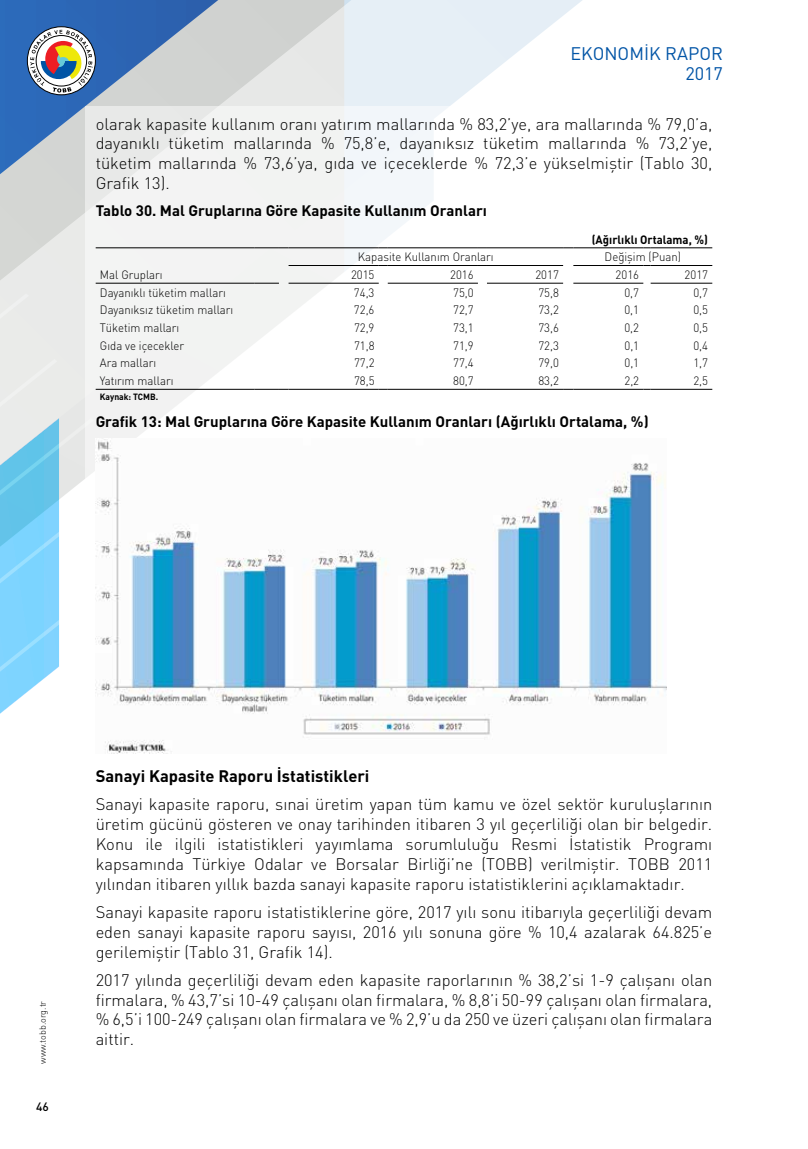
<style>
.page{position:relative;width:808px;height:1149px;background:#fff}
.page>*{position:absolute;margin:0;border:0;box-sizing:border-box;transform-origin:0 0}
.t1{font:18px/20.7px "DIN Pro";color:#0054a6;text-align:right}
.t2{font:300 16.5px/19.8px "DIN Pro";color:#000;text-align:justify}
.t3{font:700 16.5px "DIN Pro";color:#000}
.t4{font:700 15px "DIN Pro";color:#000}
.t5{font:300 12px "DIN Pro";color:#000;scale:.95 1}
.t6{font:700 12px "DIN Pro";color:#000;scale:.95 1}
.t7{font:500 12px "DIN Pro";color:#000}
.t8{font:300 9px "DIN Pro";color:#000}
.t9{font:700 9px "DIN Pro";color:#000;scale:.95 1}
</style>
<div class="page">
<svg style="left:0;top:0;width:582px;height:293px;background:#bccbdc"></svg>
<svg style="left:0;top:293px;width:85px;height:421px"></svg>
<div style="left:85px;top:106px;width:638px;height:957px;background:#fff"></div>
<hr style="left:96px;top:247px;width:159px;height:1px;background:#000">
<hr style="left:96px;top:283px;width:159px;height:1px;background:#000">
<svg style="left:255px;top:283px;width:24px;height:1px"></svg>
<svg style="left:255px;top:247px;width:34px;height:1px"></svg>
<hr style="left:289px;top:247px;width:90px;height:1px;background:#000">
<hr style="left:388px;top:247px;width:90px;height:1px;background:#000">
<hr style="left:487px;top:247px;width:76px;height:1px;background:#000">
<hr style="left:573px;top:247px;width:70px;height:1px;background:#000">
<hr style="left:651px;top:247px;width:61px;height:1px;background:#000">
<hr style="left:289px;top:265px;width:90px;height:1px;background:#000">
<hr style="left:388px;top:265px;width:90px;height:1px;background:#000">
<hr style="left:487px;top:265px;width:76px;height:1px;background:#000">
<hr style="left:573px;top:265px;width:70px;height:1px;background:#000">
<hr style="left:651px;top:265px;width:61px;height:1px;background:#000">
<hr style="left:289px;top:283px;width:90px;height:1px;background:#000">
<hr style="left:388px;top:283px;width:90px;height:1px;background:#000">
<hr style="left:487px;top:283px;width:76px;height:1px;background:#000">
<hr style="left:573px;top:283px;width:70px;height:1px;background:#000">
<hr style="left:651px;top:283px;width:61px;height:1px;background:#000">
<hr style="left:96px;top:389px;width:159px;height:1px;background:#000">
<svg style="left:255px;top:389px;width:34px;height:1px"></svg>
<hr style="left:289px;top:389px;width:90px;height:1px;background:#000">
<hr style="left:388px;top:389px;width:90px;height:1px;background:#000">
<hr style="left:487px;top:389px;width:76px;height:1px;background:#000">
<hr style="left:573px;top:389px;width:70px;height:1px;background:#000">
<hr style="left:651px;top:389px;width:61px;height:1px;background:#000">
<img style="left:96px;top:438px;width:570px;height:315px">
<svg style="left:27px;top:27px;width:68px;height:68px"></svg>
<div style="left:27px;top:27px;width:69px;height:68px;border:1px solid #000;border-radius:50%"></div>
<svg style="left:30px;top:30px;width:63px;height:62px"></svg>
<p class="t1" style="left:570px;top:42px;width:154px">EKONOMİK RAPOR<br>2017</p>
<p class="t2" style="left:96px;top:113px;width:618px">olarak kapasite kullanım oranı yatırım mallarında % 83,2’ye, ara mallarında % 79,0’a, dayanıklı tüketim mallarında % 75,8’e, dayanıksız tüketim mallarında % 73,2’ye, tüketim mallarında % 73,6’ya, gıda ve içeceklerde % 72,3’e yükselmiştir (Tablo 30, Grafik 13).</p>
<p class="t4" style="left:96px;top:200px;width:393px">Tablo 30. Mal Gruplarına Göre Kapasite Kullanım Oranları</p>
<p class="t6" style="left:592px;top:231px;width:124px">(Ağırlıklı Ortalama, %)</p>
<p class="t5" style="left:100px;top:266px;width:68px">Mal Grupları</p>
<p class="t5" style="left:358px;top:249px;width:144px">Kapasite Kullanım Oranları</p>
<p class="t5" style="left:605px;top:249px;width:82px">Değişim (Puan)</p>
<p class="t5" style="left:351px;top:266px;width:26px">2015</p>
<p class="t5" style="left:450px;top:266px;width:26px">2016</p>
<p class="t5" style="left:535px;top:266px;width:26px">2017</p>
<p class="t5" style="left:616px;top:266px;width:26px">2016</p>
<p class="t5" style="left:685px;top:266px;width:26px">2017</p>
<p class="t5" style="left:100px;top:284px;width:134px">Dayanıklı tüketim malları</p>
<p class="t5" style="left:354px;top:284px;width:23px">74,3</p>
<p class="t5" style="left:453px;top:284px;width:23px">75,0</p>
<p class="t5" style="left:538px;top:284px;width:23px">75,8</p>
<p class="t5" style="left:624px;top:284px;width:17px">0,7</p>
<p class="t5" style="left:693px;top:284px;width:17px">0,7</p>
<p class="t5" style="left:100px;top:302px;width:142px">Dayanıksız tüketim malları</p>
<p class="t5" style="left:354px;top:302px;width:23px">72,6</p>
<p class="t5" style="left:453px;top:302px;width:23px">72,7</p>
<p class="t5" style="left:538px;top:302px;width:23px">73,2</p>
<p class="t5" style="left:624px;top:302px;width:17px">0,1</p>
<p class="t5" style="left:693px;top:302px;width:17px">0,5</p>
<p class="t5" style="left:100px;top:319px;width:85px">Tüketim malları</p>
<p class="t5" style="left:354px;top:319px;width:23px">72,9</p>
<p class="t5" style="left:453px;top:319px;width:23px">73,1</p>
<p class="t5" style="left:538px;top:319px;width:23px">73,6</p>
<p class="t5" style="left:624px;top:319px;width:17px">0,2</p>
<p class="t5" style="left:693px;top:319px;width:17px">0,5</p>
<p class="t5" style="left:100px;top:337px;width:90px">Gıda ve içecekler</p>
<p class="t5" style="left:354px;top:337px;width:23px">71,8</p>
<p class="t5" style="left:453px;top:337px;width:23px">71,9</p>
<p class="t5" style="left:538px;top:337px;width:23px">72,3</p>
<p class="t5" style="left:624px;top:337px;width:17px">0,1</p>
<p class="t5" style="left:693px;top:337px;width:17px">0,4</p>
<p class="t5" style="left:100px;top:355px;width:61px">Ara malları</p>
<p class="t5" style="left:354px;top:355px;width:23px">77,2</p>
<p class="t5" style="left:453px;top:355px;width:23px">77,4</p>
<p class="t5" style="left:538px;top:355px;width:23px">79,0</p>
<p class="t5" style="left:624px;top:355px;width:17px">0,1</p>
<p class="t5" style="left:693px;top:355px;width:17px">1,7</p>
<p class="t5" style="left:100px;top:372px;width:79px">Yatırım malları</p>
<p class="t5" style="left:354px;top:372px;width:23px">78,5</p>
<p class="t5" style="left:453px;top:372px;width:23px">80,7</p>
<p class="t5" style="left:538px;top:372px;width:23px">83,2</p>
<p class="t5" style="left:624px;top:372px;width:17px">2,2</p>
<p class="t5" style="left:693px;top:372px;width:17px">2,5</p>
<p class="t9" style="left:100px;top:391px;width:63px">Kaynak: TCMB.</p>
<p class="t4" style="left:96px;top:411px;width:554px">Grafik 13: Mal Gruplarına Göre Kapasite Kullanım Oranları (Ağırlıklı Ortalama, %)</p>
<p class="t8" style="left:37px;top:1063px;width:64px;rotate:-90deg">www.tobb.org.tr</p>
<p class="t7" style="left:36px;top:1098px;width:14px">46</p>
<p class="t3" style="left:96px;top:764px;width:275px">Sanayi Kapasite Raporu İstatistikleri</p>
<p class="t2" style="left:96px;top:793px;width:618px">Sanayi kapasite raporu, sınai üretim yapan tüm kamu ve özel sektör kuruluşlarının üretim gücünü gösteren ve onay tarihinden itibaren 3 yıl geçerliliği olan bir belgedir.<br>Konu ile ilgili istatistikleri yayımlama sorumluluğu Resmi İstatistik Programı kapsamında Türkiye Odalar ve Borsalar Birliği’ne (TOBB) verilmiştir. TOBB 2011 yılından itibaren yıllık bazda sanayi kapasite raporu istatistiklerini açıklamaktadır.</p>
<p class="t2" style="left:96px;top:901px;width:618px">Sanayi kapasite raporu istatistiklerine göre, 2017 yılı sonu itibarıyla geçerliliği devam eden sanayi kapasite raporu sayısı, 2016 yılı sonuna göre % 10,4 azalarak 64.825’e gerilemiştir (Tablo 31, Grafik 14).</p>
<p class="t2" style="left:96px;top:968px;width:618px">2017 yılında geçerliliği devam eden kapasite raporlarının % 38,2’si 1-9 çalışanı olan firmalara, % 43,7’si 10-49 çalışanı olan firmalara, % 8,8’i 50-99 çalışanı olan firmalara, % 6,5’i 100-249 çalışanı olan firmalara ve % 2,9’u da 250 ve üzeri çalışanı olan firmalara aittir.</p>
</div>
